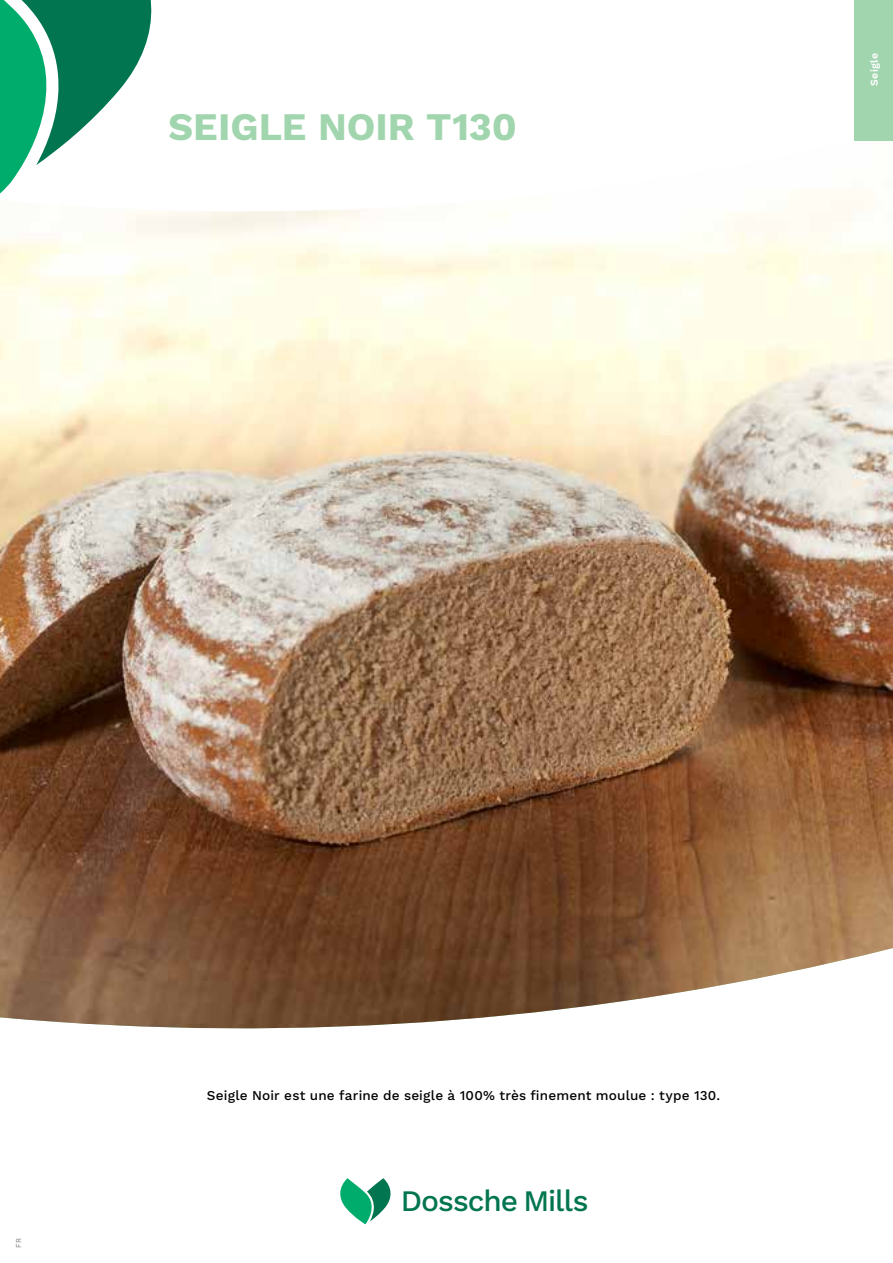
<style>
.page{position:relative;width:893px;height:1263px;background:#fff}
.page>*{position:absolute;margin:0;border:0;box-sizing:border-box;transform-origin:0 0}
.t1{font:700 39px "Work Sans";letter-spacing:-.005em;color:#a1d5ae}
.t2{font:500 29.7px "Work Sans";letter-spacing:-.035em;color:#007550}
.t3{font:500 13.5px "Work Sans";letter-spacing:.01em;color:#000}
.t4{font:600 10.5px "Work Sans";letter-spacing:.025em;color:#fff}
.t5{font:7.5px "Work Sans";color:#808285}
</style>
<div class="page">
<img style="left:0;top:309px;width:893px;height:719px">
<svg style="left:0;top:0;width:893px;height:309px"></svg>
<div style="left:855px;top:0;width:38px;height:140px;background:#a1d5ae"></div>
<svg style="left:0;top:0;width:157px;height:202px"></svg>
<svg style="left:340px;top:1178px;width:51px;height:46px"></svg>
<h1 class="t1" style="left:168px;top:104px;width:350px">SEIGLE NOIR T130</h1>
<p class="t4" style="left:868px;top:86px;width:34px;rotate:-90deg">Seigle</p>
<p class="t5" style="left:14px;top:1248px;width:11px;rotate:-90deg">FR</p>
<p class="t3" style="left:207px;top:1087px;width:515px">Seigle Noir est une farine de seigle à 100% très finement moulue : type 130.</p>
<h2 class="t2" style="left:401px;top:1183px;width:189px">Dossche Mills</h2>
</div>
